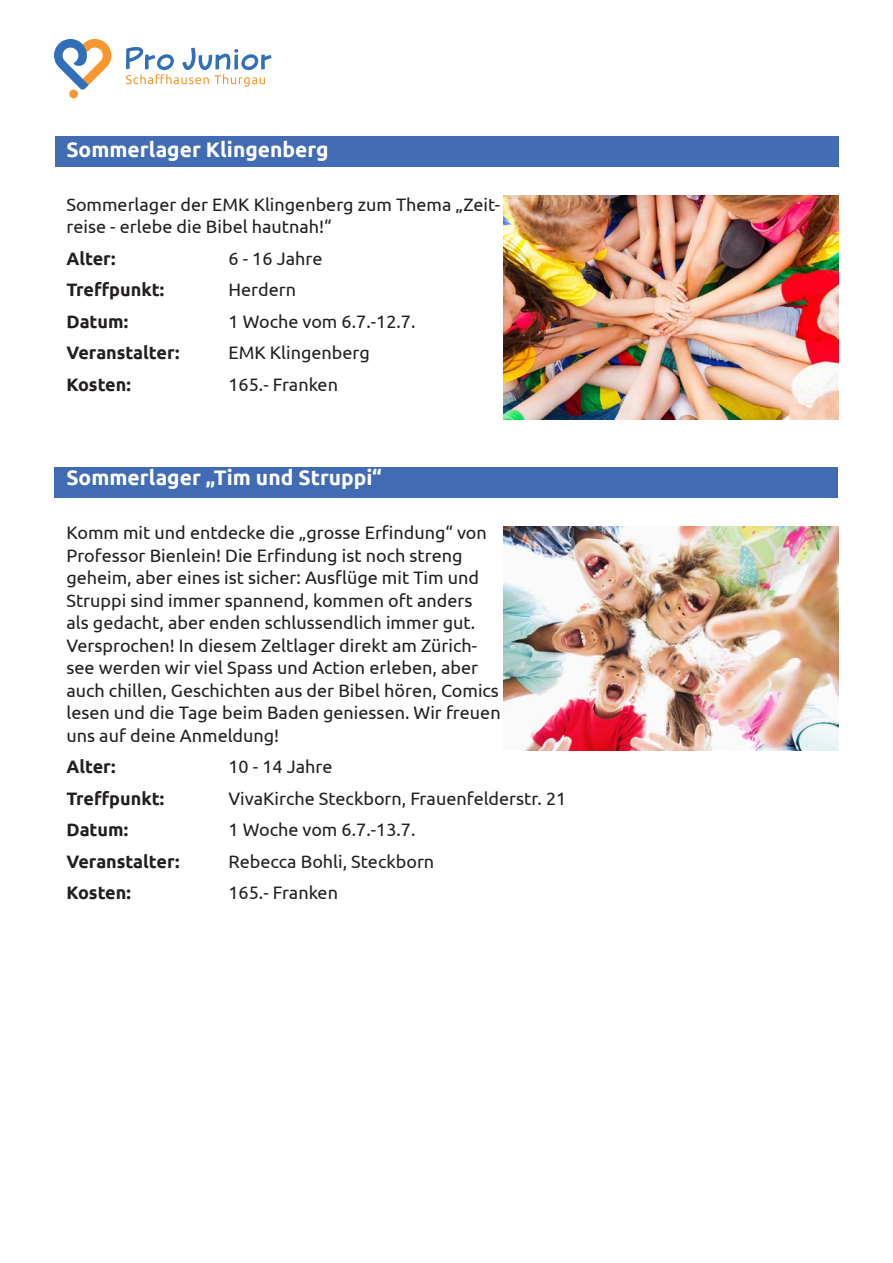
<style>
.page{position:relative;width:893px;height:1263px;background:#fff}
.page>*{position:absolute;margin:0;border:0;box-sizing:border-box;transform-origin:0 0}
.t1{font:700 21px "Ubuntu";color:#fff}
.t2{font:18px/22.5px "Ubuntu";color:#231f20}
.t3{font:700 18px "Ubuntu";color:#231f20}
</style>
<div class="page">
<svg style="left:54px;top:39px;width:57px;height:59px"></svg>
<svg style="left:126px;top:47px;width:146px;height:40px"></svg>
<div style="left:55px;top:468px;width:783px;height:30px;background:#416cb3"></div>
<div style="left:55px;top:136px;width:784px;height:30px;background:#416cb3"></div>
<img style="left:503px;top:196px;width:336px;height:224px">
<img style="left:503px;top:526px;width:336px;height:224px">
<p class="t1" style="left:66px;top:136px;width:264px">Sommerlager Klingenberg</p>
<p class="t2" style="left:66px;top:192px;width:435px">Sommerlager der EMK Klingenberg zum Thema „Zeit&shy;reise - erlebe die Bibel hautnah!“</p>
<p class="t3" style="left:66px;top:247px;width:51px">Alter:</p>
<p class="t2" style="left:228px;top:246px;width:95px">6 - 16 Jahre</p>
<p class="t3" style="left:66px;top:279px;width:99px">Treffpunkt:</p>
<p class="t2" style="left:228px;top:278px;width:69px">Herdern</p>
<p class="t3" style="left:66px;top:310px;width:63px">Datum:</p>
<p class="t2" style="left:228px;top:309px;width:189px">1 Woche vom 6.7.-12.7.</p>
<p class="t3" style="left:66px;top:342px;width:114px">Veranstalter:</p>
<p class="t2" style="left:228px;top:341px;width:143px">EMK Klingenberg</p>
<p class="t3" style="left:66px;top:373px;width:66px">Kosten:</p>
<p class="t2" style="left:228px;top:372px;width:111px">165.- Franken</p>
<p class="t1" style="left:66px;top:465px;width:317px">Sommerlager „Tim und Struppi“</p>
<p class="t2" style="left:66px;top:521px;width:436px">Komm mit und entdecke die „grosse Erfindung“ von Professor Bienlein! Die Erfindung ist noch streng geheim, aber eines ist sicher: Ausflüge mit Tim und Struppi sind immer spannend, kommen oft anders<br>als gedacht, aber enden schlussendlich immer gut.<br>Versprochen! In diesem Zeltlager direkt am Zürich&shy;see werden wir viel Spass und Action erleben, aber auch chillen, Geschichten aus der Bibel hören, Comics lesen und die Tage beim Baden geniessen. Wir freuen uns auf deine Anmeldung!</p>
<p class="t3" style="left:66px;top:756px;width:51px">Alter:</p>
<p class="t2" style="left:228px;top:755px;width:106px">10 - 14 Jahre</p>
<p class="t3" style="left:66px;top:787px;width:99px">Treffpunkt:</p>
<p class="t2" style="left:228px;top:786px;width:339px">VivaKirche Steckborn, Frauenfelderstr. 21</p>
<p class="t3" style="left:66px;top:819px;width:63px">Datum:</p>
<p class="t2" style="left:228px;top:818px;width:189px">1 Woche vom 6.7.-13.7.</p>
<p class="t3" style="left:66px;top:850px;width:114px">Veranstalter:</p>
<p class="t2" style="left:228px;top:849px;width:207px">Rebecca Bohli, Steckborn</p>
<p class="t3" style="left:66px;top:882px;width:66px">Kosten:</p>
<p class="t2" style="left:228px;top:881px;width:111px">165.- Franken</p>
</div>
